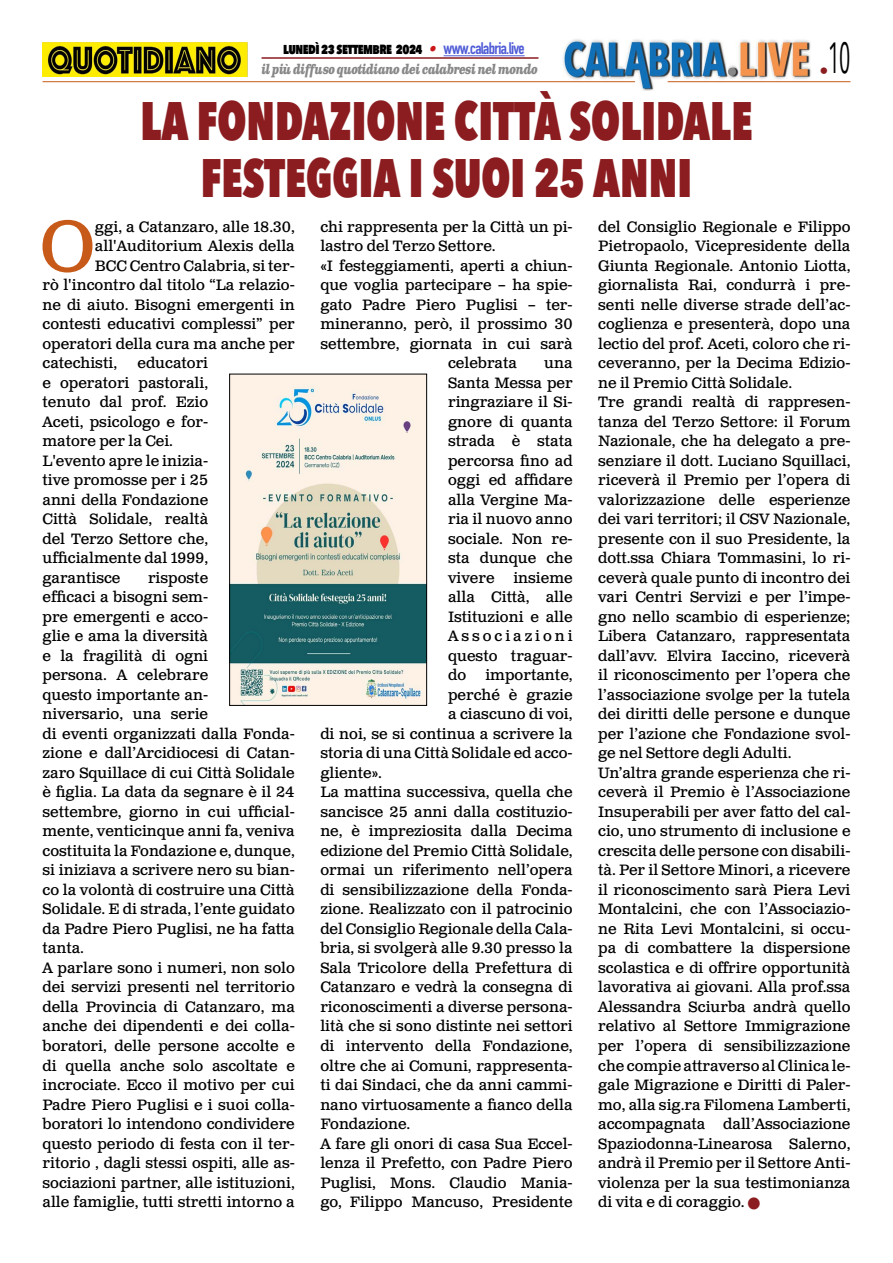
<style>
.page{position:relative;width:893px;height:1263px;background:#fff}
.page>*{position:absolute;margin:0;border:0;box-sizing:border-box;transform-origin:0 0}
.t1{font:71.25px "Clarendon Text Pro";color:#c85a19}
.t2{font:800 54px/57px "Avenir Next Condensed";color:#8b1c1f;text-align:center;scale:.84 1}
.t3{font:43.5px "Avenir Next Condensed";color:#000;scale:.55 1}
.t4{font:15px/19.5px "Clarendon Text Pro";color:#000}
.t5{font:800 15px "Avenir Next Condensed";letter-spacing:-.04em;color:#000;scale:.9 1}
.t6{font:italic 700 13.5px "Clarendon Text Pro";letter-spacing:-.06em;color:#878787;scale:.79 1}
.s1{font-family:"Clarendon Text Pro";font-weight:700;font-style:italic;color:#ca181a}
.s2{font-family:"DIN Condensed";font-weight:700;font-size:16.5px;color:#4f5cd6}
.s3{color:#8b1c1f}
</style>
<div class="page">
<img style="left:563px;top:39px;width:248px;height:51px">
<hr style="left:43px;top:81px;width:592px;height:1px;background:#c85a19">
<hr style="left:668px;top:81px;width:182px;height:1px;background:#c85a19">
<hr style="left:444px;top:55px;width:81px;height:1px;background:#4f5cd6">
<hr style="left:261px;top:57px;width:277px;height:2px;background:#8b1c1f">
<img style="left:43px;top:42px;width:204px;height:35px">
<img style="left:231px;top:376px;width:194px;height:328px">
<div style="left:229px;top:374px;width:198px;height:332px;border:1px solid #000"></div>
<p class="t5" style="left:283px;top:39px;width:270px">lunedì 23 settembre 2024 <span class="s1">•</span> <span class="s2">www.calabria.live</span></p>
<p class="t6" style="left:261px;top:61px;width:352px">il più diffuso quotidiano dei calabresi nel mondo</p>
<h2 class="t2" style="left:140px;top:92px;width:730px">LA FONDAZIONE CITTÀ SOLIDALE<br>FESTEGGIA I SUOI 25 ANNI</h2>
<h3 class="t3" style="left:820px;top:20px;width:58px"><sub>•</sub>10</h3>
<h1 class="t1" style="left:40px;top:203px;width:56px">O</h1>
<p class="t4" style="left:95px;top:218px;width:201px">ggi, a Catanzaro, alle 18.30,</p>
<p class="t4" style="left:95px;top:237px;width:201px">all'Auditorium Alexis della</p>
<p class="t4" style="left:95px;top:257px;width:201px">BCC Centro Calabria, si ter-</p>
<p class="t4" style="left:43px;top:276px;width:254px">rò l'incontro dal titolo “La relazio-</p>
<p class="t4" style="left:43px;top:296px;width:254px">ne di aiuto. Bisogni emergenti in</p>
<p class="t4" style="left:43px;top:315px;width:254px">contesti educativi complessi” per</p>
<p class="t4" style="left:43px;top:335px;width:254px">operatori della cura ma anche per</p>
<p class="t4" style="left:43px;top:354px;width:76px">catechisti,</p>
<p class="t4" style="left:43px;top:354px;width:167px;text-indent:95px">educatori e operatori pastorali, tenuto dal prof. Ezio<br>Aceti, psicologo e for&shy;matore per la Cei.<br>L'evento apre le inizia&shy;tive promosse per i 25 anni della Fondazione<br>Città Solidale, realtà del Terzo Settore che, ufficialmente dal 1999, garantisce</p>
<p class="t4" style="left:43px;top:569px;width:254px;text-indent:105px">risposte<br>efficaci a bisogni sem-<br>pre emergenti e acco-<br>glie e ama la diversità<br>e la fragilità di ogni<br>persona. A celebrare<br>questo importante an-<br>niversario, una serie<br>di eventi organizzati dalla Fonda&shy;zione e dall’Arcidiocesi di Catan&shy;zaro Squillace di cui Città Solidale è figlia. La data da segnare è il 24 settembre, giorno in cui ufficial&shy;mente, venticinque anni fa, veniva costituita la Fondazione e, dunque, si iniziava a scrivere nero su bian&shy;co la volontà di costruire una Città<br>Solidale. E di strada, l’ente guidato da Padre Piero Puglisi, ne ha fatta tanta.<br>A parlare sono i numeri, non solo dei servizi presenti nel territorio della Provincia di Catanzaro, ma anche dei dipendenti e dei colla&shy;boratori, delle persone accolte e di quella anche solo ascoltate e incrociate. Ecco il motivo per cui<br>Padre Piero Puglisi e i suoi colla&shy;boratori lo intendono condividere questo periodo di festa con il ter&shy;ritorio , dagli stessi ospiti, alle as&shy;sociazioni partner, alle istituzioni, alle famiglie, tutti stretti intorno a</p>
<p class="t4" style="left:320px;top:218px;width:254px">chi rappresenta per la Città un pi-</p>
<p class="t4" style="left:320px;top:237px;width:177px">lastro del Terzo Settore.</p>
<p class="t4" style="left:320px;top:257px;width:254px">«I festeggiamenti, aperti a chiun-</p>
<p class="t4" style="left:320px;top:276px;width:254px">que voglia partecipare – ha spie-</p>
<p class="t4" style="left:320px;top:296px;width:254px">gato Padre Piero Puglisi – ter-</p>
<p class="t4" style="left:320px;top:315px;width:254px">mineranno, però, il prossimo 30</p>
<p class="t4" style="left:320px;top:335px;width:254px">settembre, giornata in cui sarà</p>
<p class="t4" style="left:448px;top:354px;width:70px">celebrata</p>
<p class="t4" style="left:448px;top:354px;width:126px;text-align:justify;text-indent:96px">una Santa Messa per ringraziare il Si&shy;gnore di quanta strada è stata percorsa fino ad oggi ed affidare alla Vergine Ma&shy;ria il nuovo anno sociale. Non re&shy;sta dunque che vivere</p>
<p class="t4" style="left:448px;top:569px;width:126px;text-align:justify;text-indent:65px">insieme alla Città, alle Istituzioni e alle Associazioni questo traguar&shy;do</p>
<p class="t4" style="left:485px;top:666px;width:89px">importante,</p>
<p class="t4" style="left:448px;top:686px;width:126px">perché è grazie</p>
<p class="t4" style="left:448px;top:705px;width:126px">a ciascuno di voi,</p>
<p class="t4" style="left:320px;top:725px;width:254px">di noi, se si continua a scrivere la</p>
<p class="t4" style="left:320px;top:744px;width:254px">storia di una Città Solidale ed acco-</p>
<p class="t4" style="left:320px;top:764px;width:63px">gliente».</p>
<p class="t4" style="left:320px;top:783px;width:254px">La mattina successiva, quella che</p>
<p class="t4" style="left:320px;top:803px;width:254px">sancisce 25 anni dalla costituzio-</p>
<p class="t4" style="left:320px;top:822px;width:254px">ne, è impreziosita dalla Decima</p>
<p class="t4" style="left:320px;top:842px;width:254px">edizione del Premio Città Solidale,</p>
<p class="t4" style="left:320px;top:861px;width:254px">ormai un riferimento nell’opera</p>
<p class="t4" style="left:320px;top:881px;width:254px">di sensibilizzazione della Fonda-</p>
<p class="t4" style="left:320px;top:900px;width:254px">zione. Realizzato con il patrocinio</p>
<p class="t4" style="left:320px;top:920px;width:254px">del Consiglio Regionale della Cala-</p>
<p class="t4" style="left:320px;top:939px;width:254px">bria, si svolgerà alle 9.30 presso la</p>
<p class="t4" style="left:320px;top:959px;width:254px">Sala Tricolore della Prefettura di</p>
<p class="t4" style="left:320px;top:978px;width:254px">Catanzaro e vedrà la consegna di</p>
<p class="t4" style="left:320px;top:998px;width:254px">riconoscimenti a diverse persona-</p>
<p class="t4" style="left:320px;top:1017px;width:254px">lità che si sono distinte nei settori</p>
<p class="t4" style="left:320px;top:1037px;width:254px">di intervento della Fondazione,</p>
<p class="t4" style="left:320px;top:1056px;width:254px">oltre che ai Comuni, rappresenta-</p>
<p class="t4" style="left:320px;top:1076px;width:254px">ti dai Sindaci, che da anni cammi-</p>
<p class="t4" style="left:320px;top:1095px;width:254px">nano virtuosamente a fianco della</p>
<p class="t4" style="left:320px;top:1115px;width:92px">Fondazione.</p>
<p class="t4" style="left:320px;top:1134px;width:254px">A fare gli onori di casa Sua Eccel-</p>
<p class="t4" style="left:320px;top:1154px;width:254px">lenza il Prefetto, con Padre Piero</p>
<p class="t4" style="left:320px;top:1173px;width:254px">Puglisi, Mons. Claudio Mania-</p>
<p class="t4" style="left:320px;top:1193px;width:254px">go, Filippo Mancuso, Presidente</p>
<p class="t4" style="left:598px;top:218px;width:254px">del Consiglio Regionale e Filippo Pietropaolo, Vicepresidente della Giunta Regionale. Antonio Liotta, giornalista Rai, condurrà i pre&shy;senti nelle diverse strade dell’ac&shy;coglienza e presenterà, dopo una lectio del prof. Aceti, coloro che ri&shy;ceveranno, per la Decima Edizio&shy;ne il Premio Città Solidale.<br>Tre grandi realtà di rappresen&shy;tanza del Terzo Settore: il Forum Nazionale, che ha delegato a pre&shy;senziare il dott. Luciano Squillaci, riceverà il Premio per l’opera di valorizzazione delle esperienze dei vari territori; il CSV Nazionale, presente con il suo Presidente, la dott.ssa Chiara Tommasini, lo ri&shy;ceverà quale punto di incontro dei vari Centri Servizi e per l’impe&shy;gno nello scambio di esperienze; Libera Catanzaro, rappresentata dall’avv. Elvira Iaccino, riceverà il riconoscimento per l’opera che l’associazione svolge per la tutela dei diritti delle persone e dunque per l’azione che Fondazione svol&shy;ge nel Settore degli Adulti.<br>Un’altra grande esperienza che ri&shy;ceverà il Premio è l’Associazione Insuperabili per aver fatto del cal&shy;cio, uno strumento di inclusione e crescita delle persone con disabili&shy;tà. Per il Settore Minori, a ricevere il riconoscimento sarà Piera Levi Montalcini, che con l’Associazio&shy;ne Rita Levi Montalcini, si occu&shy;pa di combattere la dispersione scolastica e di offrire opportunità lavorativa ai giovani. Alla prof.ssa Alessandra Sciurba andrà quello relativo al Settore Immigrazione per l’opera di sensibilizzazione che compie attraverso al Clinica le&shy;gale Migrazione e Diritti di Paler&shy;mo, alla sig.ra Filomena Lamberti, accompagnata dall’Associazione Spaziodonna-Linearosa Salerno, andrà il Premio per il Settore Anti&shy;violenza per la sua testimonianza di vita e di coraggio. <span class="s3">■</span></p>
</div>
